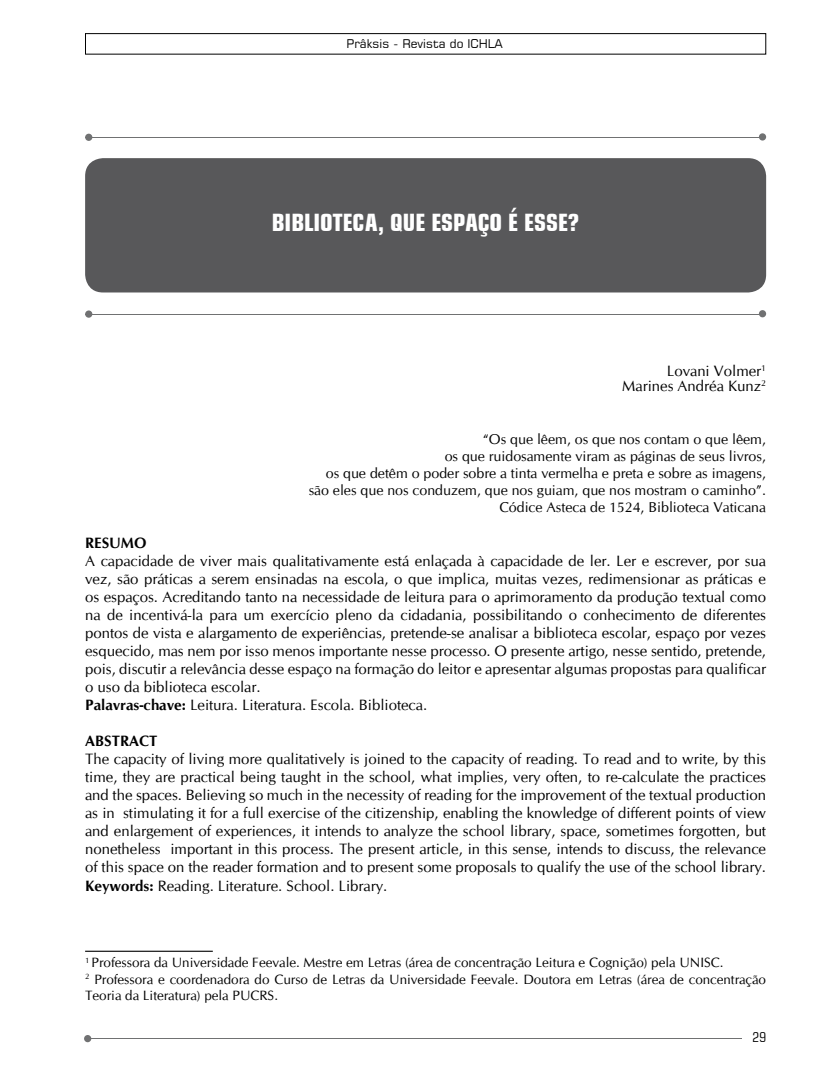
<style>
.page{position:relative;width:830px;height:1085px;background:#fff}
.page>*{position:absolute;margin:0;border:0;box-sizing:border-box;transform-origin:0 0}
.t1{font:700 condensed 24px "Square 721 BT";color:#fff}
.t2{font:15px/18px "CG Omega";color:#000;text-align:right}
.t3{font:700 15px "CG Omega";color:#000}
.t4{font:14.25px/17.1px "CG Omega";color:#000;text-align:right}
.t5{font:13.5px/16.2px "CG Omega";color:#000}
.t6{font:condensed 13.5px "Square 721 BT";color:#000}
.t7{font:12px "Square 721 BT";color:#000}
.s1{font-weight:700}
</style>
<div class="page">
<div style="left:85px;top:33px;width:680px;height:21px;border:1px solid #000"></div>
<hr style="left:86px;top:1037px;width:655px;height:1px;background:#707172">
<div style="left:84px;top:1034px;width:7px;height:8px;background:#707172;border-radius:50%"></div>
<div style="left:85px;top:158px;width:680px;height:134px;background:#58585a;border-radius:18px"></div>
<hr style="left:85px;top:313px;width:679px;height:1px;background:#707172">
<hr style="left:85px;top:137px;width:679px;height:1px;background:#707172">
<div style="left:85px;top:310px;width:7px;height:8px;background:#707172;border-radius:50%"></div>
<div style="left:85px;top:134px;width:7px;height:7px;background:#707172;border-radius:50%"></div>
<div style="left:758px;top:310px;width:7px;height:7px;background:#707172;border-radius:50%"></div>
<div style="left:758px;top:133px;width:7px;height:7px;background:#707172;border-radius:50%"></div>
<hr style="left:85px;top:950px;width:128px;height:1px;background:#000">
<p class="t7" style="left:346px;top:36px;width:158px">Prâksis - Revista do ICHLA</p>
<h1 class="t1" style="left:271px;top:208px;width:309px">BIBLIOTECA, QUE ESPAÇO É ESSE?</h1>
<p class="t2" style="left:622px;top:363px;width:145px;line-height:15px">Lovani Volmer<sup>1<br></sup>Marines Andréa Kunz<sup>2</sup></p>
<p class="t4" style="left:308px;top:430px;width:458px">“Os que lêem, os que nos contam o que lêem,<br>os que ruidosamente viram as páginas de seus livros,<br>os que detêm o poder sobre a tinta vermelha e preta e sobre as imagens, são eles que nos conduzem, que nos guiam, que nos mostram o caminho”.<br>Códice Asteca de 1524, Biblioteca Vaticana</p>
<p class="t3" style="left:85px;top:533px;width:63px">RESUMO</p>
<p class="t2" style="left:85px;top:552px;width:682px;text-align:left">A capacidade de viver mais qualitativamente está enlaçada à capacidade de ler. Ler e escrever, por sua vez, são práticas a serem ensinadas na escola, o que implica, muitas vezes, redimensionar as práticas e os espaços. Acreditando tanto na necessidade de leitura para o aprimoramento da produção textual como na de incentivá-la para um exercício pleno da cidadania, possibilitando o conhecimento de diferentes pontos de vista e alargamento de experiências, pretende-se analisar a biblioteca escolar, espaço por vezes esquecido, mas nem por isso menos importante nesse processo. O presente artigo, nesse sentido, pretende, pois, discutir a relevância desse espaço na formação do leitor e apresentar algumas propostas para qualificar o uso da biblioteca escolar.<br><span class="s1">Palavras-chave:</span> Leitura. Literatura. Escola. Biblioteca.</p>
<p class="t3" style="left:85px;top:731px;width:74px">ABSTRACT</p>
<p class="t2" style="left:85px;top:750px;width:682px;text-align:justify">The capacity of living more qualitatively is joined to the capacity of reading. To read and to write, by this time, they are practical being taught in the school, what implies, very often, to re-calculate the practices and the spaces. Believing so much in the necessity of reading for the improvement of the textual production as in stimulating it for a full exercise of the citizenship, enabling the knowledge of different points of view and enlargement of experiences, it intends to analyze the school library, space, sometimes forgotten, but nonetheless important in this process. The present article, in this sense, intends to discuss, the relevance of this space on the reader formation and to present some proposals to qualify the use of the school library.<br><span class="s1">Keywords:</span> Reading. Literature. School. Library.</p>
<p class="t5" style="left:85px;top:954px;width:682px"><sup>1</sup> Professora da Universidade Feevale. Mestre em Letras (área de concentração Leitura e Cognição) pela UNISC.<br><sup>2</sup> Professora e coordenadora do Curso de Letras da Universidade Feevale. Doutora em Letras (área de concentração<br>Teoria da Literatura) pela PUCRS.</p>
<p class="t6" style="left:752px;top:1028px;width:15px">29</p>
</div>
